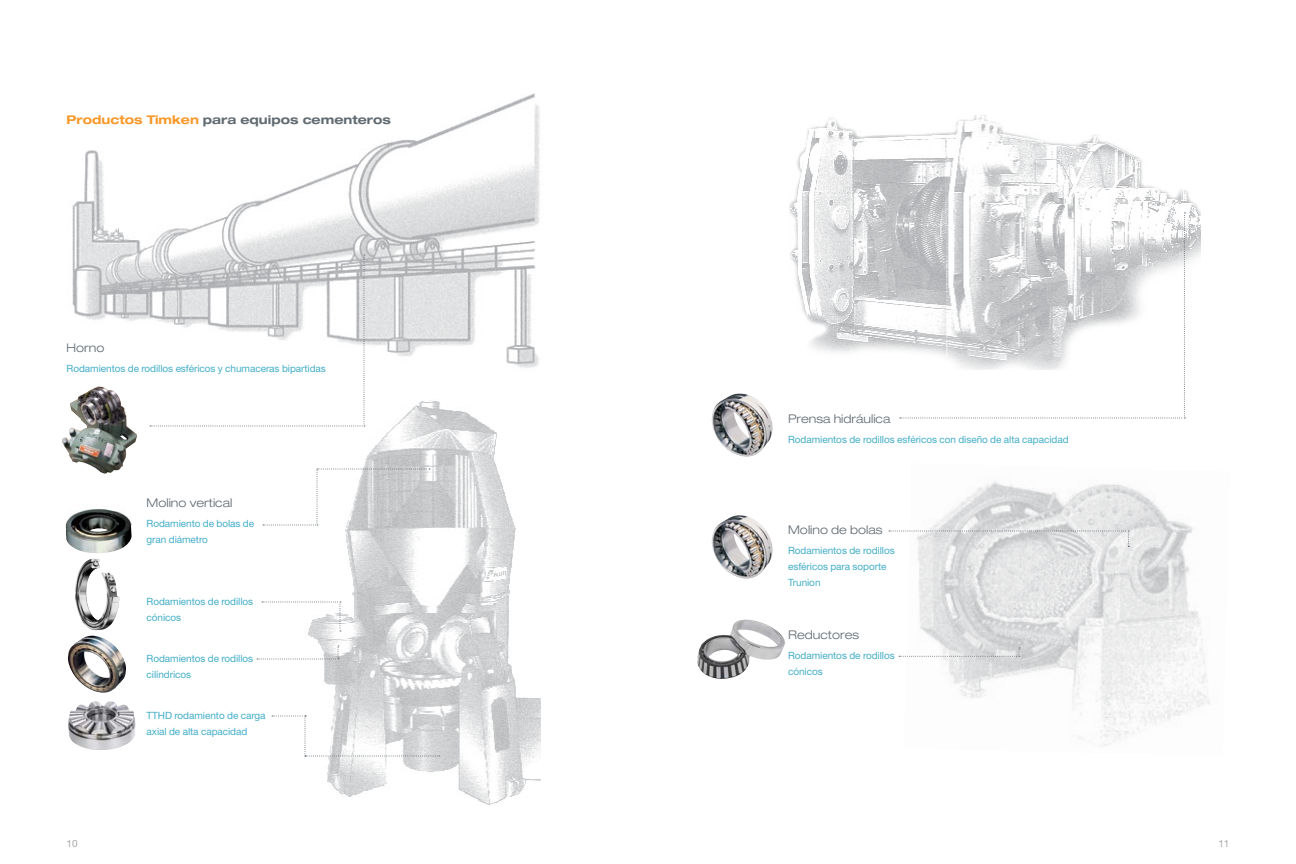
<style>
.page{position:relative;width:1296px;height:864px;background:#fff}
.page>*{position:absolute;margin:0;border:0;box-sizing:border-box;transform-origin:0 0}
.t1{font:300 expanded 12px "Helvetica Neue LT Std";letter-spacing:.005em;color:#606a71}
.t2{font:700 expanded 12px "Helvetica Neue LT Std";letter-spacing:.005em;color:#606a71}
.t3{font:10px/16px "Helvetica Neue LT Std";letter-spacing:-.005em;color:#43aec9}
.t4{font:10px "Helvetica Neue LT Std";color:#a7a9ac}
.s1{color:#f89828}
</style>
<div class="page">
<img style="left:305px;top:400px;width:236px;height:405px">
<img style="left:72px;top:93px;width:468px;height:275px">
<img style="left:789px;top:115px;width:411px;height:237px">
<img style="left:918px;top:481px;width:292px;height:266px">
<img style="left:62px;top:386px;width:75px;height:88px">
<img style="left:68px;top:636px;width:58px;height:57px">
<img style="left:65px;top:509px;width:67px;height:44px">
<img style="left:711px;top:393px;width:62px;height:64px">
<img style="left:711px;top:515px;width:62px;height:64px">
<svg style="left:899px;top:648px;width:121px;height:9px"></svg>
<svg style="left:889px;top:530px;width:240px;height:17px"></svg>
<svg style="left:263px;top:468px;width:167px;height:58px"></svg>
<svg style="left:262px;top:602px;width:79px;height:30px"></svg>
<svg style="left:150px;top:254px;width:215px;height:173px"></svg>
<svg style="left:257px;top:646px;width:82px;height:14px"></svg>
<svg style="left:272px;top:716px;width:168px;height:41px"></svg>
<svg style="left:900px;top:212px;width:285px;height:207px"></svg>
<img style="left:68px;top:701px;width:68px;height:49px">
<img style="left:697px;top:619px;width:88px;height:60px">
<img style="left:75px;top:559px;width:44px;height:71px">
<p class="t2" style="left:67px;top:112px;width:326px"><span class="s1">Productos Timken</span> para equipos cementeros</p>
<p class="t1" style="left:67px;top:340px;width:39px">Horno</p>
<p class="t3" style="left:67px;top:360px;width:261px">Rodamientos de rodillos esféricos y chumaceras bipartidas</p>
<p class="t1" style="left:147px;top:495px;width:87px">Molino vertical</p>
<p class="t3" style="left:147px;top:515px;width:109px">Rodamiento de bolas de gran diámetro</p>
<p class="t3" style="left:147px;top:593px;width:108px">Rodamientos de rodillos cónicos</p>
<p class="t3" style="left:147px;top:650px;width:108px">Rodamientos de rodillos cilíndricos</p>
<p class="t3" style="left:147px;top:707px;width:120px">TTHD rodamiento de carga axial de alta capacidad</p>
<p class="t1" style="left:788px;top:411px;width:104px">Prensa hidráulica</p>
<p class="t3" style="left:788px;top:431px;width:282px">Rodamientos de rodillos esféricos con diseño de alta capacidad</p>
<p class="t1" style="left:788px;top:522px;width:96px">Molino de bolas</p>
<p class="t3" style="left:788px;top:542px;width:108px">Rodamientos de rodillos esféricos para soporte<br>Trunion</p>
<p class="t1" style="left:788px;top:627px;width:73px">Reductores</p>
<p class="t3" style="left:788px;top:647px;width:108px">Rodamientos de rodillos cónicos</p>
<p class="t4" style="left:67px;top:838px;width:13px">10</p>
<p class="t4" style="left:1218px;top:838px;width:13px">11</p>
</div>
